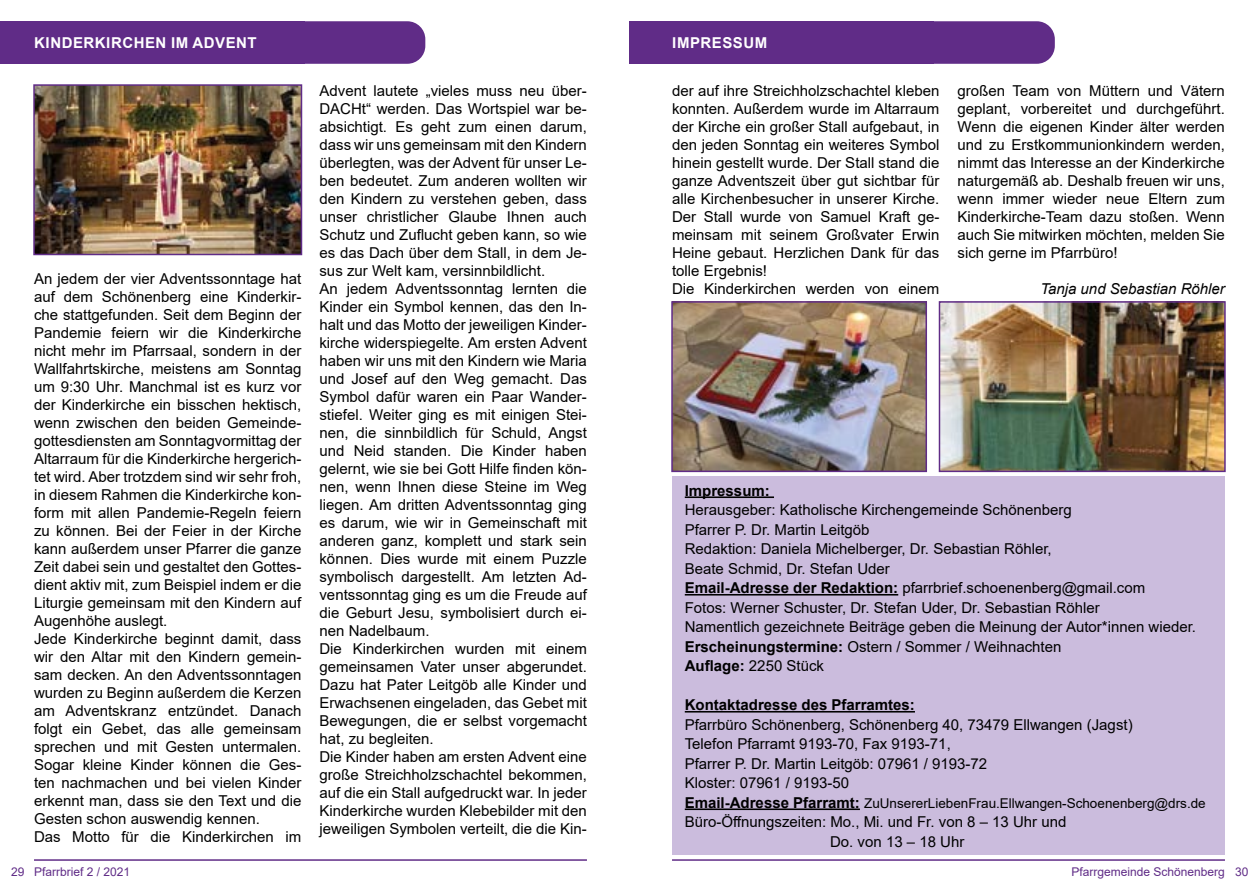
<style>
.page{position:relative;width:1259px;height:893px;background:#fff}
.page>*{position:absolute;margin:0;border:0;box-sizing:border-box;transform-origin:0 0}
.t1{font:15px/18px "Arial";color:#000}
.t2{font:700 15px "Arial";color:#000}
.t3{font:700 15px "Arial";letter-spacing:.035em;color:#fff}
.t4{font:italic 15px "Arial";color:#000}
.t5{font:13.5px "Arial";color:#000}
.t6{font:12px "Arial";color:#602c87}
.s1{font-weight:700}
.s2{font-weight:700;font-size:15px}
</style>
<div class="page">
<hr style="left:34px;top:859px;width:553px;height:2px;background:#602c87">
<hr style="left:672px;top:859px;width:553px;height:2px;background:#602c87">
<div style="left:629px;top:21px;width:425px;height:43px;background:#602c87;border-radius:18px"></div>
<div style="left:629px;top:21px;width:305px;height:43px;background:#602c87"></div>
<div style="left:0;top:21px;width:425px;height:43px;background:#602c87;border-radius:18px"></div>
<div style="left:0;top:21px;width:305px;height:43px;background:#602c87"></div>
<img style="left:36px;top:87px;width:263px;height:165px">
<div style="left:33px;top:84px;width:269px;height:171px;border:2px solid #602c87"></div>
<div style="left:672px;top:476px;width:553px;height:379px;background:#cbbcdd"></div>
<hr style="left:685px;top:496px;width:89px;height:2px;background:#000">
<hr style="left:685px;top:594px;width:213px;height:1px;background:#000">
<hr style="left:685px;top:711px;width:230px;height:1px;background:#000">
<hr style="left:685px;top:808px;width:175px;height:2px;background:#000">
<img style="left:674px;top:304px;width:250px;height:165px">
<div style="left:671px;top:301px;width:256px;height:171px;border:2px solid #602c87"></div>
<img style="left:941px;top:304px;width:281px;height:165px">
<div style="left:938px;top:301px;width:287px;height:171px;border:2px solid #602c87"></div>
<p class="t3" style="left:34px;top:32px;width:224px">KINDERKIRCHEN IM ADVENT</p>
<p class="t1" style="left:34px;top:270px;width:269px">An jedem der vier Adventssonntage hat auf dem Schönenberg eine Kinderkir&shy;che stattgefunden. Seit dem Beginn der Pandemie feiern wir die Kinderkirche nicht mehr im Pfarrsaal, sondern in der Wallfahrtskirche, meistens am Sonntag um 9:30 Uhr. Manchmal ist es kurz vor der Kinderkirche ein bisschen hektisch, wenn zwischen den beiden Gemeinde&shy;gottesdiensten am Sonntagvormittag der Altarraum für die Kinderkirche hergerich&shy;tet wird. Aber trotzdem sind wir sehr froh, in diesem Rahmen die Kinderkirche kon&shy;form mit allen Pandemie-Regeln feiern zu können. Bei der Feier in der Kirche kann außerdem unser Pfarrer die ganze Zeit dabei sein und gestaltet den Gottes&shy;dient aktiv mit, zum Beispiel indem er die Liturgie gemeinsam mit den Kindern auf Augenhöhe auslegt.<br>Jede Kinderkirche beginnt damit, dass wir den Altar mit den Kindern gemein&shy;sam decken. An den Adventssonntagen wurden zu Beginn außerdem die Kerzen am Adventskranz entzündet. Danach folgt ein Gebet, das alle gemeinsam sprechen und mit Gesten untermalen.<br>Sogar kleine Kinder können die Ges&shy;ten nachmachen und bei vielen Kinder erkennt man, dass sie den Text und die Gesten schon auswendig kennen.<br>Das Motto für die Kinderkirchen im</p>
<p class="t1" style="left:319px;top:82px;width:269px">Advent lautete „vieles muss neu über-DACHt“ werden. Das Wortspiel war be&shy;absichtigt. Es geht zum einen darum, dass wir uns gemeinsam mit den Kindern überlegten, was der Advent für unser Le&shy;ben bedeutet. Zum anderen wollten wir den Kindern zu verstehen geben, dass unser christlicher Glaube Ihnen auch Schutz und Zuflucht geben kann, so wie es das Dach über dem Stall, in dem Je&shy;sus zur Welt kam, versinnbildlicht.<br>An jedem Adventssonntag lernten die Kinder ein Symbol kennen, das den In&shy;halt und das Motto der jeweiligen Kinder&shy;kirche widerspiegelte. Am ersten Advent haben wir uns mit den Kindern wie Maria und Josef auf den Weg gemacht. Das Symbol dafür waren ein Paar Wander&shy;stiefel. Weiter ging es mit einigen Stei&shy;nen, die sinnbildlich für Schuld, Angst und Neid standen. Die Kinder haben gelernt, wie sie bei Gott Hilfe finden kön&shy;nen, wenn Ihnen diese Steine im Weg liegen. Am dritten Adventssonntag ging es darum, wie wir in Gemeinschaft mit anderen ganz, komplett und stark sein können. Dies wurde mit einem Puzzle symbolisch dargestellt. Am letzten Ad&shy;ventssonntag ging es um die Freude auf die Geburt Jesu, symbolisiert durch ei&shy;nen Nadelbaum.<br>Die Kinderkirchen wurden mit einem gemeinsamen Vater unser abgerundet.<br>Dazu hat Pater Leitgöb alle Kinder und Erwachsenen eingeladen, das Gebet mit Bewegungen, die er selbst vorgemacht hat, zu begleiten.<br>Die Kinder haben am ersten Advent eine große Streichholzschachtel bekommen, auf die ein Stall aufgedruckt war. In jeder Kinderkirche wurden Klebebilder mit den jeweiligen Symbolen verteilt, die die Kin-</p>
<p class="t3" style="left:672px;top:32px;width:97px">IMPRESSUM</p>
<p class="t1" style="left:672px;top:82px;width:269px">der auf ihre Streichholzschachtel kleben konnten. Außerdem wurde im Altarraum der Kirche ein großer Stall aufgebaut, in den jeden Sonntag ein weiteres Symbol hinein gestellt wurde. Der Stall stand die ganze Adventszeit über gut sichtbar für alle Kirchenbesucher in unserer Kirche.<br>Der Stall wurde von Samuel Kraft ge&shy;meinsam mit seinem Großvater Erwin Heine gebaut. Herzlichen Dank für das tolle Ergebnis!<br>Die Kinderkirchen werden von einem</p>
<p class="t1" style="left:957px;top:82px;width:269px;text-align:justify">großen Team von Müttern und Vätern geplant, vorbereitet und durchgeführt.<br>Wenn die eigenen Kinder älter werden und zu Erstkommunionkindern werden, nimmt das Interesse an der Kinderkirche naturgemäß ab. Deshalb freuen wir uns, wenn immer wieder neue Eltern zum Kinderkirche-Team dazu stoßen. Wenn auch Sie mitwirken möchten, melden Sie sich gerne im Pfarrbüro!</p>
<p class="t4" style="left:1040px;top:279px;width:186px">Tanja und Sebastian Röhler</p>
<p class="t2" style="left:685px;top:480px;width:87px">Impressum:</p>
<p class="t1" style="left:685px;top:500px;width:513px;line-height:19.5px">Herausgeber: Katholische Kirchengemeinde Schönenberg<br>Pfarrer P. Dr. Martin Leitgöb<br>Redaktion: Daniela Michelberger, Dr. Sebastian Röhler,<br>Beate Schmid, Dr. Stefan Uder<br><span class="s1">Email-Adresse der Redaktion:</span> pfarrbrief.schoenenberg@gmail.com<br>Fotos: Werner Schuster, Dr. Stefan Uder, Dr. Sebastian Röhler<br>Namentlich gezeichnete Beiträge geben die Meinung der Autor*innen wieder.<br><span class="s1">Erscheinungstermine:</span> Ostern / Sommer / Weihnachten<br><span class="s1">Auflage:</span> 2250 Stück</p>
<p class="t2" style="left:685px;top:694px;width:232px">Kontaktadresse des Pfarramtes:</p>
<p class="t1" style="left:685px;top:714px;width:449px;line-height:19.5px">Pfarrbüro Schönenberg, Schönenberg 40, 73479 Ellwangen (Jagst)<br>Telefon Pfarramt 9193-70, Fax 9193-71,<br>Pfarrer P. Dr. Martin Leitgöb: 07961 / 9193-72<br>Kloster: 07961 / 9193-50</p>
<p class="t5" style="left:685px;top:794px;width:522px"><span class="s2">Email-Adresse Pfarramt:</span> ZuUnsererLiebenFrau.Ellwangen-Schoenenberg@drs.de</p>
<p class="t1" style="left:830px;top:812px;width:238px;line-height:19.5px;text-indent:-145px">Büro-Öffnungszeiten: Mo., Mi. und Fr. von 8 – 13 Uhr und<br>Do. von 13 – 18 Uhr</p>
<p class="t6" style="left:11px;top:864px;width:121px">29 Pfarrbrief 2 / 2021</p>
<p class="t6" style="left:1071px;top:864px;width:179px">Pfarrgemeinde Schönenberg 30</p>
</div>
